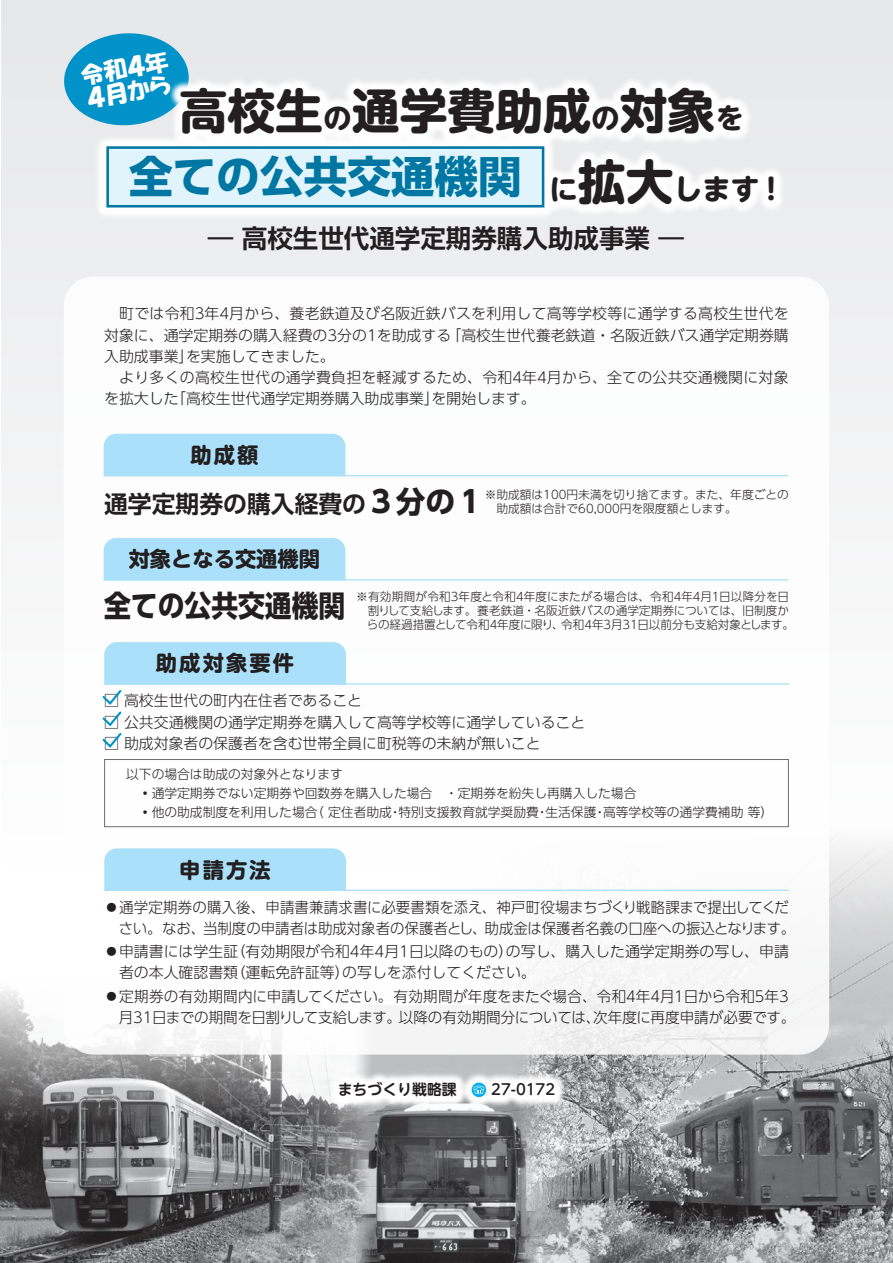
<style>
.page{position:relative;width:893px;height:1263px;background:#fff}
.page>*{position:absolute;margin:0;border:0;box-sizing:border-box;transform-origin:0 0}
.t1{font:700 47.85px "UD Shin M Go Pro";color:#231f20}
.t2{font:700 43.65px "UD Shin Go Pro";color:#0076a3}
.t3{font:700 29.7px "UD Shin Go Pro";color:#231f20;scale:.9 1}
.t4{font:700 29.7px "UD Shin Go Pro";color:#231f20}
.t5{font:700 28.65px "UD Shin M Go Pro";color:#231f20}
.t6{font:700 25.5px "UD Shin Go Pro De";color:#231f20}
.t7{font:700 23.85px "UD Shin Go Pro De";color:#231f20}
.t8{font:23.4px/23.5px "HGP Soei Kakupoptai";color:#fff}
.t9{font:700 21.3px "UD Shin M Go Pro";letter-spacing:.1em;color:#231f20}
.t10{font:700 21.3px "UD Shin M Go Pro";color:#231f20}
.t11{font:300 14.85px/21.3px "UD Shin Go Pro";color:#231f20}
.t12{font:300 14.85px "UD Shin Go Pro";letter-spacing:-.03em;color:#231f20}
.t13{font:700 14.85px "UD Shin M Go Pro De";color:#231f20}
.t14{font:500 14.85px "UD Shin M Go Pro";color:#231f20}
.t15{font:300 12.75px "UD Shin Go Pro";color:#231f20}
.t16{font:300 11.7px/13.8px "UD Shin Go Pro";color:#231f20}
.s1{font-size:28.65px}
.s2{font-size:47.85px}
</style>
<div class="page">
<img style="left:539px;top:865px;width:354px;height:398px">
<img style="left:0;top:989px;width:354px;height:274px">
<div style="left:1px;top:0;width:892px;height:865px;background:linear-gradient(to bottom,#e6e7e9,#fefefe)"></div>
<img style="left:354px;top:1054px;width:185px;height:209px">
<div style="left:64px;top:276px;width:765px;height:778px;background:#fff;border-radius:30px"></div>
<svg style="left:54px;top:24px;width:144px;height:111px;background:#71bcd8"></svg>
<div style="left:104px;top:848px;width:242px;height:42px;background:#aae0f9"></div>
<hr style="left:104px;top:890px;width:685px;height:1px;background:#aae0f9">
<div style="left:104px;top:434px;width:241px;height:41px;background:#aae0f9"></div>
<hr style="left:104px;top:475px;width:684px;height:1px;background:#aae0f9">
<svg style="left:94px;top:76px;width:692px;height:144px"></svg>
<div style="left:108px;top:148px;width:435px;height:58px;background:#e1f4fc"></div>
<div style="left:106px;top:146px;width:438px;height:61px;border:3px solid #0076a3"></div>
<hr style="left:104px;top:683px;width:685px;height:2px;background:#aae0f9">
<div style="left:104px;top:759px;width:685px;height:68px;border:1px solid #6d6e71"></div>
<svg style="left:102px;top:642px;width:244px;height:106px"></svg>
<div style="left:104px;top:538px;width:241px;height:41px;background:#aae0f9"></div>
<hr style="left:104px;top:579px;width:684px;height:1px;background:#aae0f9">
<svg style="left:327px;top:1070px;width:240px;height:39px"></svg>
<svg style="left:472px;top:1082px;width:14px;height:15px"></svg>
<svg style="left:474px;top:1086px;width:10px;height:8px"></svg>
<div style="left:30px;top:446px;width:25px;height:26px;background:#f3f3f4;border-radius:50%"></div>
<div style="left:30px;top:791px;width:25px;height:25px;background:#fdfdfd;border-radius:50%"></div>
<h3 class="t8" style="left:79px;top:64px;width:90px;rotate:-10deg">令和４年<br>４月から</h3>
<h1 class="t1" style="left:180px;top:72px;width:566px">高校生<span class="s1">の</span>通学費助成<span class="s1">の</span>対象<span class="s1">を</span></h1>
<h2 class="t2" style="left:129px;top:141px;width:394px">全ての公共交通機関</h2>
<h3 class="t5" style="left:549px;top:166px;width:238px">に<span class="s2">拡大</span>します!</h3>
<h3 class="t6" style="left:208px;top:217px;width:478px">― 高校生世代通学定期券購入助成事業 ―</h3>
<p class="t11" style="left:104px;top:302px;width:686px;text-align:right">　町では令和3年4月から、養老鉄道及び名阪近鉄バスを利用して高等学校等に通学する高校生世代を「高校生世代養老鉄道・名阪近鉄バス通学定期券購</p>
<p class="t11" style="left:186px;top:324px;width:267px;text-indent:-82px">対象に、通学定期券の購入経費の3分の1を助成するを実施してきました。</p>
<p class="t11" style="left:104px;top:345px;width:91px">入助成事業」</p>
<p class="t11" style="left:104px;top:366px;width:686px">　より多くの高校生世代の通学費負担を軽減するため、令和4年4月から、全ての公共交通機関に対象</p>
<p class="t11" style="left:432px;top:387px;width:106px">を開始します。</p>
<p class="t11" style="left:171px;top:387px;width:269px">「高校生世代通学定期券購入助成事業」</p>
<p class="t11" style="left:104px;top:387px;width:76px">を拡大した</p>
<h3 class="t9" style="left:190px;top:438px;width:70px">助成額</h3>
<h3 class="t4" style="left:366px;top:478px;width:121px">３分の１</h3>
<h3 class="t7" style="left:104px;top:485px;width:263px">通学定期券の購入経費の</h3>
<p class="t16" style="left:496px;top:488px;width:294px;text-indent:-12px">※助成額は100円未満を切り捨てます。また、年度ごとの助成額は合計で60,000円を限度額とします。</p>
<h3 class="t10" style="left:129px;top:542px;width:193px">対象となる交通機関</h3>
<h3 class="t3" style="left:104px;top:582px;width:269px">全ての公共交通機関</h3>
<h3 class="t9" style="left:156px;top:646px;width:140px">助成対象要件</h3>
<p class="t16" style="left:356px;top:590px;width:434px">※有効期間が令和3年度と令和4年度にまたがる場合は、令和4年4月1日以降分を日</p>
<p class="t16" style="left:368px;top:603px;width:423px">割りして支給します。養老鉄道・名阪近鉄バスの通学定期券については、旧制度か</p>
<p class="t16" style="left:561px;top:617px;width:234px">令和4年3月31日以前分も支給対象とします。</p>
<p class="t16" style="left:367px;top:617px;width:198px">らの経過措置として令和4年度に限り、</p>
<p class="t11" style="left:104px;top:689px;width:259px">□ 高校生世代の町内在住者であること</p>
<p class="t11" style="left:104px;top:711px;width:483px">□ 公共交通機関の通学定期券を購入して高等学校等に通学していること</p>
<p class="t11" style="left:104px;top:732px;width:438px">□ 助成対象者の保護者を含む世帯全員に町税等の未納が無いこと</p>
<p class="t15" style="left:126px;top:764px;width:218px">以下の場合は助成の対象外となります</p>
<p class="t15" style="left:126px;top:783px;width:512px">　◦通学定期券でない定期券や回数券を購入した場合　・定期券を紛失し再購入した場合</p>
<p class="t15" style="left:603px;top:802px;width:172px">高等学校等の通学費補助等(</p>
<p class="t15" style="left:311px;top:802px;width:82px">（定住者助成</p>
<p class="t15" style="left:399px;top:802px;width:142px">特別支援教育就学奨励費</p>
<p class="t15" style="left:545px;top:802px;width:53px">生活保護</p>
<p class="t15" style="left:126px;top:802px;width:193px">　◦他の助成制度を利用した場合</p>
<p class="t15" style="left:389px;top:802px;width:14px">・</p>
<p class="t15" style="left:536px;top:802px;width:14px">・</p>
<p class="t15" style="left:593px;top:802px;width:14px">・</p>
<h3 class="t9" style="left:179px;top:852px;width:93px">申請方法</h3>
<p class="t11" style="left:119px;top:896px;width:678px;text-indent:-15px">◦通学定期券の購入後、申請書兼請求書に必要書類を添え、神戸町役場まちづくり戦略課まで提出してください。なお、当制度の申請者は助成対象者の保護者とし、助成金は保護者名義の口座への振込となります。</p>
<p class="t11" style="left:506px;top:940px;width:284px">の写し、購入した通学定期券の写し、申請</p>
<p class="t11" style="left:231px;top:940px;width:284px">（有効期限が令和4年4月1日以降のもの）</p>
<p class="t11" style="left:104px;top:940px;width:136px">◦申請書には学生証</p>
<p class="t11" style="left:342px;top:961px;width:195px">の写しを添付してください。</p>
<p class="t11" style="left:231px;top:961px;width:121px">（運転免許証等）</p>
<p class="t11" style="left:104px;top:960px;width:686px;line-height:23.4px;text-indent:15px">者の本人確認書類<br>◦定期券の有効期間内に申請してください。有効期間が年度をまたぐ場合、令和4年4月1日から令和5年3</p>
<p class="t11" style="left:593px;top:1006px;width:204px">次年度に再度申請が必要です。</p>
<p class="t11" style="left:399px;top:1006px;width:203px">以降の有効期間分については、</p>
<p class="t12" style="left:119px;top:1005px;width:284px">月31日までの期間を日割りして支給します。</p>
<p class="t13" style="left:338px;top:1077px;width:121px">まちづくり戦略課</p>
<p class="t14" style="left:491px;top:1078px;width:66px">27-0172</p>
</div>
